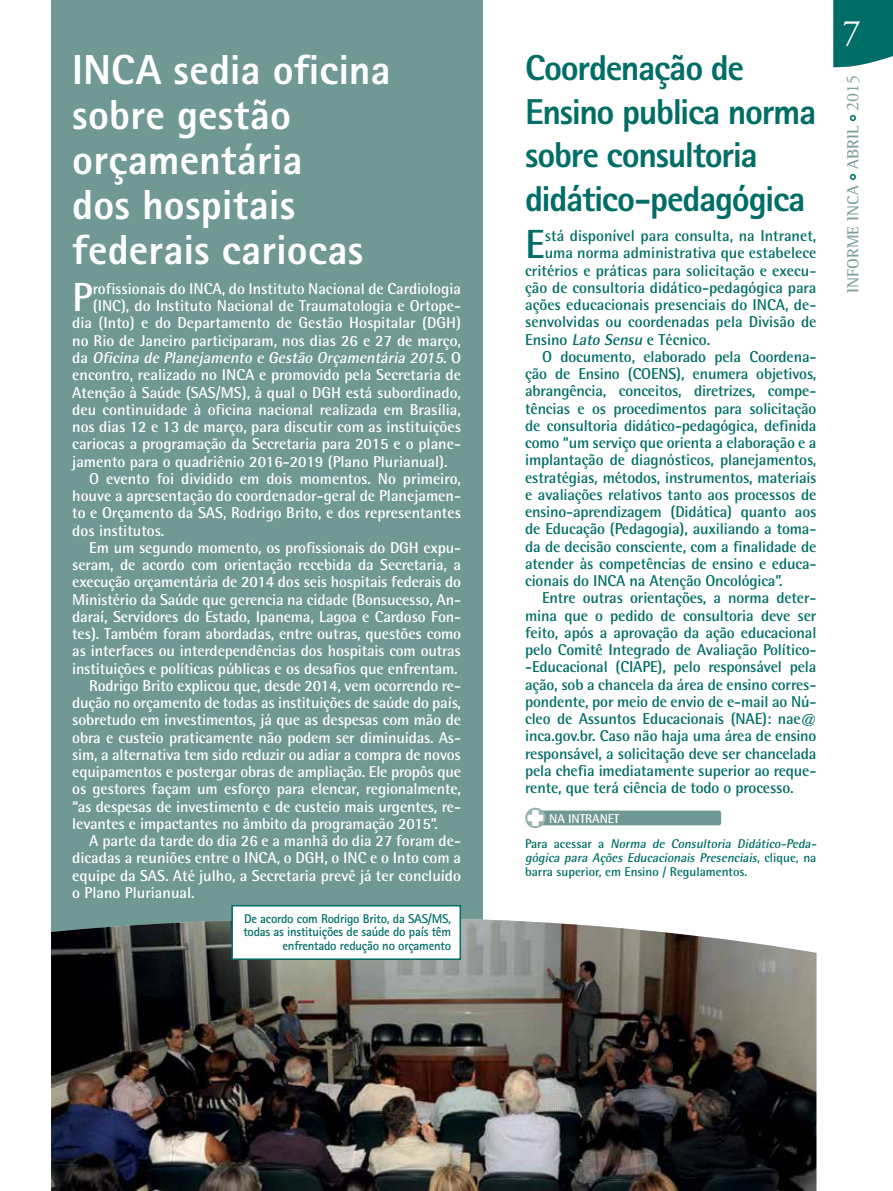
<style>
.page{position:relative;width:893px;height:1191px;background:#fff}
.page>*{position:absolute;margin:0;border:0;box-sizing:border-box;transform-origin:0 0}
.t1{font:800 42px/45px "Rotis Sans Serif";letter-spacing:.005em;color:#fff}
.t2{font:700 40.8px "Rotis Semi Sans";color:#fff}
.t3{font:700 40.8px "Rotis Semi Sans";color:#006e66}
.t4{font:800 36px/43.5px "Rotis Sans Serif";letter-spacing:-.035em;color:#006e66}
.t5{font:36px "Adobe Garamond Pro";color:#fff}
.t6{font:700 16.5px "Rotis Semi Serif";color:#80a29f}
.t7{font:700 15.75px "Rotis Semi Sans";letter-spacing:-.01em;color:#fff}
.t8{font:700 15.75px "Rotis Semi Sans";letter-spacing:-.01em;color:#006e66}
.t9{font:italic 700 15.75px "Rotis Semi Sans";color:#fff}
.t10{font:700 12.75px/13.5px "Rotis Sans Serif";letter-spacing:-.02em;color:#006e66;text-align:right}
.t11{font:700 12.75px/14.2px "Rotis Semi Sans";color:#006e66}
.t12{font:italic 700 12.75px/24.8px "Rotis Semi Sans";color:#006e66}
.s1{font-style:normal}
.s2{font-style:italic}
.s3{font-style:normal;color:#fff}
.s4{font-family:"Adobe Garamond Pro";font-weight:400;font-size:18px}
</style>
<div class="page">
<div style="left:51px;top:0;width:431px;height:1081px;background:#709894"></div>
<img style="left:51px;top:918px;width:765px;height:273px">
<svg style="left:525px;top:807px;width:21px;height:21px"></svg>
<svg style="left:527px;top:810px;width:194px;height:16px;background:#82a5a1"></svg>
<div style="left:232px;top:905px;width:228px;height:54px;background:#fff"></div>
<div style="left:231px;top:905px;width:230px;height:55px;border:2px solid #006e66"></div>
<svg style="left:833px;top:0;width:60px;height:68px;background:#127870"></svg>
<svg style="left:850px;top:174px;width:6px;height:6px"></svg>
<svg style="left:850px;top:115px;width:6px;height:6px"></svg>
<h1 class="t1" style="left:72px;top:47px;width:320px">INCA sedia oficina sobre gestão orçamentária<br>dos hospitais federais cariocas</h1>
<h2 class="t2" style="left:72px;top:272px;width:22px">P</h2>
<p class="t7" style="left:93px;top:279px;width:370px">rofissionais do INCA, do Instituto Nacional de Cardiologia</p>
<p class="t7" style="left:93px;top:296px;width:370px">(INC), do Instituto Nacional de Traumatologia e Ortope-</p>
<p class="t7" style="left:72px;top:313px;width:390px">dia (Into) e do Departamento de Gestão Hospitalar (DGH)</p>
<p class="t7" style="left:72px;top:331px;width:390px">no Rio de Janeiro participaram, nos dias 26 e 27 de março,</p>
<p class="t9" style="left:72px;top:348px;width:390px"><span class="s1">d a</span> Oficina de Planejamento e Gestão Orçamentária 2015<span class="s1">. O</span></p>
<p class="t7" style="left:72px;top:365px;width:390px">encontro, realizado no INCA e promovido pela Secretaria de</p>
<p class="t7" style="left:72px;top:382px;width:390px">Atenção à Saúde (SAS/MS), à qual o DGH está subordinado,</p>
<p class="t7" style="left:72px;top:400px;width:390px">deu continuidade à oficina nacional realizada em Brasília,</p>
<p class="t7" style="left:72px;top:417px;width:390px">nos dias 12 e 13 de março, para discutir com as instituições</p>
<p class="t7" style="left:72px;top:434px;width:390px">cariocas a programação da Secretaria para 2015 e o plane-</p>
<p class="t7" style="left:72px;top:451px;width:377px">jamento para o quadriênio 2016-2019 (Plano Plurianual).</p>
<p class="t7" style="left:89px;top:469px;width:373px">O evento foi dividido em dois momentos. No primeiro,</p>
<p class="t7" style="left:72px;top:486px;width:390px">houve a apresentação do coordenador-geral de Planejamen-</p>
<p class="t7" style="left:72px;top:503px;width:390px">to e Orçamento da SAS, Rodrigo Brito, e dos representantes</p>
<p class="t7" style="left:72px;top:520px;width:94px">dos institutos.</p>
<p class="t7" style="left:89px;top:538px;width:373px">Em um segundo momento, os profissionais do DGH expu-</p>
<p class="t7" style="left:72px;top:555px;width:390px">seram, de acordo com orientação recebida da Secretaria, a</p>
<p class="t7" style="left:72px;top:572px;width:390px">execução orçamentária de 2014 dos seis hospitais federais do</p>
<p class="t7" style="left:72px;top:589px;width:390px">Ministério da Saúde que gerencia na cidade (Bonsucesso, An-</p>
<p class="t7" style="left:72px;top:607px;width:390px">daraí, Servidores do Estado, Ipanema, Lagoa e Cardoso Fon-</p>
<p class="t7" style="left:72px;top:624px;width:390px">tes). Também foram abordadas, entre outras, questões como</p>
<p class="t7" style="left:72px;top:641px;width:390px">as interfaces ou interdependências dos hospitais com outras</p>
<p class="t7" style="left:72px;top:658px;width:387px">instituições e políticas públicas e os desafios que enfrentam.</p>
<p class="t7" style="left:89px;top:676px;width:373px">Rodrigo Brito explicou que, desde 2014, vem ocorrendo re-</p>
<p class="t7" style="left:72px;top:693px;width:390px">dução no orçamento de todas as instituições de saúde do país,</p>
<p class="t7" style="left:72px;top:710px;width:390px">sobretudo em investimentos, já que as despesas com mão de</p>
<p class="t7" style="left:72px;top:727px;width:390px">obra e custeio praticamente não podem ser diminuídas. As-</p>
<p class="t7" style="left:72px;top:745px;width:390px">sim, a alternativa tem sido reduzir ou adiar a compra de novos</p>
<p class="t7" style="left:72px;top:762px;width:390px">equipamentos e postergar obras de ampliação. Ele propôs que</p>
<p class="t7" style="left:72px;top:779px;width:390px">os gestores façam um esforço para elencar, regionalmente,</p>
<p class="t7" style="left:72px;top:796px;width:390px">“as despesas de investimento e de custeio mais urgentes, re-</p>
<p class="t7" style="left:72px;top:814px;width:367px">levantes e impactantes no âmbito da programação 2015”.</p>
<p class="t7" style="left:89px;top:831px;width:373px">A parte da tarde do dia 26 e a manhã do dia 27 foram de-</p>
<p class="t7" style="left:72px;top:848px;width:390px">dicadas a reuniões entre o INCA, o DGH, o INC e o Into com a</p>
<p class="t7" style="left:72px;top:865px;width:390px">equipe da SAS. Até julho, a Secretaria prevê já ter concluído</p>
<p class="t7" style="left:72px;top:882px;width:124px">o Plano Plurianual.</p>
<p class="t10" style="left:243px;top:911px;width:209px">De acordo com Rodrigo Brito, da SAS/MS, todas as instituições de saúde do país têm enfrentado redução no orçamento</p>
<h3 class="t4" style="left:525px;top:46px;width:293px">Coordenação de<br>Ensino publica norma sobre consultoria didático-pedagógica</h3>
<h2 class="t3" style="left:525px;top:219px;width:21px">E</h2>
<p class="t8" style="left:545px;top:226px;width:273px">stá disponível para consulta, na Intranet,</p>
<p class="t8" style="left:545px;top:243px;width:273px">uma norma administrativa que estabelece</p>
<p class="t8" style="left:525px;top:260px;width:293px">critérios e práticas para solicitação e execu-</p>
<p class="t8" style="left:525px;top:278px;width:293px">ção de consultoria didático-pedagógica para</p>
<p class="t8" style="left:525px;top:295px;width:293px">ações educacionais presenciais do INCA, de-</p>
<p class="t8" style="left:525px;top:312px;width:293px">senvolvidas ou coordenadas pela Divisão de</p>
<p class="t8" style="left:525px;top:329px;width:187px">Ensino <span class="s2">Lato Sensu</span> e Técnico.</p>
<p class="t8" style="left:542px;top:347px;width:276px">O documento, elaborado pela Coordena-</p>
<p class="t8" style="left:525px;top:364px;width:293px">ção de Ensino (COENS), enumera objetivos,</p>
<p class="t8" style="left:525px;top:381px;width:293px">abrangência, conceitos, diretrizes, compe-</p>
<p class="t8" style="left:525px;top:398px;width:293px">tências e os procedimentos para solicitação</p>
<p class="t8" style="left:525px;top:416px;width:293px">de consultoria didático-pedagógica, definida</p>
<p class="t8" style="left:525px;top:433px;width:293px">como “um serviço que orienta a elaboração e a</p>
<p class="t8" style="left:525px;top:450px;width:293px">implantação de diagnósticos, planejamentos,</p>
<p class="t8" style="left:525px;top:467px;width:293px">estratégias, métodos, instrumentos, materiais</p>
<p class="t8" style="left:525px;top:485px;width:293px">e avaliações relativos tanto aos processos de</p>
<p class="t8" style="left:525px;top:502px;width:293px">ensino-aprendizagem (Didática) quanto aos</p>
<p class="t8" style="left:525px;top:519px;width:293px">de Educação (Pedagogia), auxiliando a toma-</p>
<p class="t8" style="left:525px;top:536px;width:293px">da de decisão consciente, com a finalidade de</p>
<p class="t8" style="left:525px;top:554px;width:293px">atender às competências de ensino e educa-</p>
<p class="t8" style="left:525px;top:571px;width:259px">cionais do INCA na Atenção Oncológica”.</p>
<p class="t8" style="left:542px;top:588px;width:276px">Entre outras orientações, a norma deter-</p>
<p class="t8" style="left:525px;top:605px;width:293px">mina que o pedido de consultoria deve ser</p>
<p class="t8" style="left:525px;top:623px;width:293px">feito, após a aprovação da ação educacional</p>
<p class="t8" style="left:525px;top:640px;width:293px">pelo Comitê Integrado de Avaliação Político-</p>
<p class="t8" style="left:525px;top:657px;width:293px">-Educacional (CIAPE), pelo responsável pela</p>
<p class="t8" style="left:525px;top:674px;width:293px">ação, sob a chancela da área de ensino corres-</p>
<p class="t8" style="left:525px;top:692px;width:293px">pondente, por meio de envio de e-mail ao Nú-</p>
<p class="t8" style="left:525px;top:709px;width:293px">cleo de Assuntos Educacionais (NAE): nae@</p>
<p class="t8" style="left:525px;top:726px;width:293px">inca.gov.br. Caso não haja uma área de ensino</p>
<p class="t8" style="left:525px;top:743px;width:293px">responsável, a solicitação deve ser chancelada</p>
<p class="t8" style="left:525px;top:761px;width:293px">pela chefia imediatamente superior ao reque-</p>
<p class="t8" style="left:525px;top:778px;width:270px">rente, que terá ciência de todo o processo.</p>
<p class="t12" style="left:525px;top:806px;width:295px;text-indent:24px"><span class="s3">NA INTRANET<br></span><span class="s1">Pa ra a c e s s a r a</span> Norma de Consultoria Didático-Peda-</p>
<p class="t11" style="left:525px;top:850px;width:293px"><span class="s2">gógica para Ações Educacionais Presenciais</span>, c l i q u e , n a barra superior, em Ensino / Regulamentos.</p>
<h3 class="t5" style="left:843px;top:11px;width:19px">7</h3>
<p class="t6" style="left:843px;top:293px;width:220px;rotate:-90deg">INFORME INCA ABRIL <span class="s4">2015</span></p>
</div>
